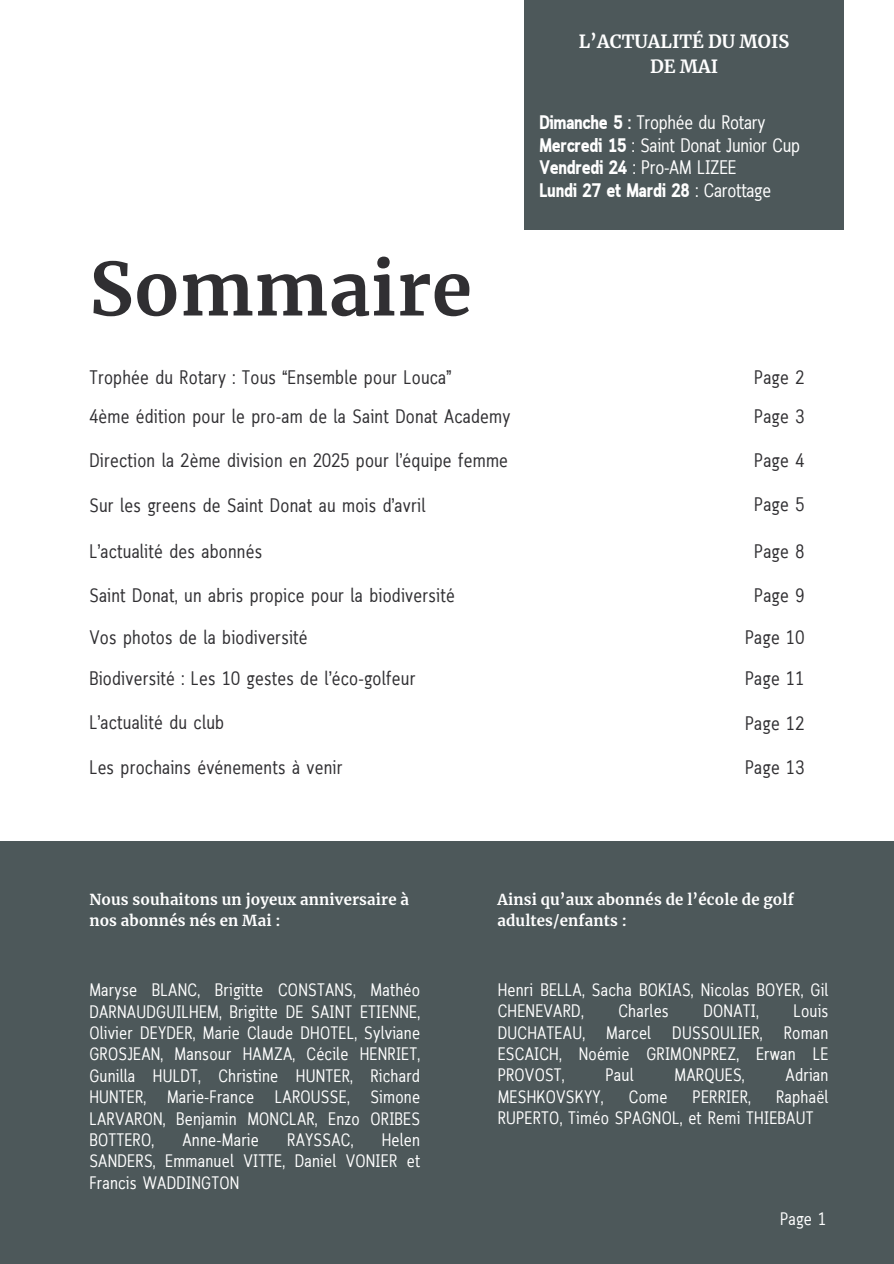
<style>
.page{position:relative;width:894px;height:1264px;background:#fff}
.page>*{position:absolute;margin:0;border:0;box-sizing:border-box;transform-origin:0 0}
.t1{font:700 72.6px "Merriweather";letter-spacing:.01em;color:#302f32}
.t2{font:19.5px "Cloud Cond";letter-spacing:.01em;color:#302f32}
.t3{font:19.5px/22.5px "Cloud Cond";letter-spacing:-.015em;color:#fff}
.t4{font:18px/21.3px "Cloud Cond";letter-spacing:.01em;color:#fff;text-align:justify}
.t5{font:700 18px/24.8px "Merriweather";color:#fff;text-align:center}
.t6{font:700 15px/21.3px "Merriweather";letter-spacing:.01em;color:#fff}
.s1{font-weight:700}
</style>
<div class="page">
<div style="left:0;top:0;width:893px;height:1263px;background:#4d585a"></div>
<div style="left:0;top:0;width:893px;height:840px;background:#fff"></div>
<div style="left:524px;top:0;width:319px;height:230px;background:#4d585a"></div>
<p class="t5" style="left:578px;top:30px;width:212px">L’ACTUALITÉ DU MOIS<br>DE MAI</p>
<p class="t3" style="left:539px;top:113px;width:262px"><span class="s1">Dimanche 5 :</span> Trophée du Rotary<br><span class="s1">Mercredi 15</span> : Saint Donat Junior Cup<br><span class="s1">Vendredi 24</span> : Pro-AM LIZEE<br><span class="s1">Lundi 27 et Mardi 28</span> : Carottage</p>
<h1 class="t1" style="left:89px;top:244px;width:384px">Sommaire</h1>
<p class="t2" style="left:89px;top:369px;width:363px">Trophée du Rotary : Tous “Ensemble pour Louca”</p>
<p class="t2" style="left:754px;top:369px;width:51px">Page 2</p>
<p class="t2" style="left:89px;top:408px;width:422px">4ème édition pour le pro-am de la Saint Donat Academy</p>
<p class="t2" style="left:754px;top:408px;width:51px">Page 3</p>
<p class="t2" style="left:89px;top:452px;width:420px">Direction la 2ème division en 2025 pour l’équipe femme</p>
<p class="t2" style="left:754px;top:452px;width:51px">Page 4</p>
<p class="t2" style="left:754px;top:496px;width:51px">Page 5</p>
<p class="t2" style="left:89px;top:498px;width:337px">Sur les greens de Saint Donat au mois d’avril</p>
<p class="t2" style="left:89px;top:543px;width:174px">L’actualité des abonnés</p>
<p class="t2" style="left:754px;top:543px;width:51px">Page 8</p>
<p class="t2" style="left:89px;top:588px;width:367px">Saint Donat, un abris propice pour la biodiversité</p>
<p class="t2" style="left:754px;top:588px;width:51px">Page 9</p>
<p class="t2" style="left:89px;top:629px;width:220px">Vos photos de la biodiversité</p>
<p class="t2" style="left:745px;top:629px;width:61px">Page 10</p>
<p class="t2" style="left:89px;top:670px;width:327px">Biodiversité : Les 10 gestes de l’éco-golfeur</p>
<p class="t2" style="left:89px;top:715px;width:136px">L’actualité du club</p>
<p class="t2" style="left:89px;top:759px;width:255px">Les prochains événements à venir</p>
<p class="t2" style="left:745px;top:670px;width:61px">Page 11</p>
<p class="t2" style="left:745px;top:716px;width:61px">Page 12</p>
<p class="t2" style="left:745px;top:759px;width:61px">Page 13</p>
<p class="t6" style="left:89px;top:889px;width:321px">Nous souhaitons un joyeux anniversaire à nos abonnés nés en Mai :</p>
<p class="t6" style="left:497px;top:889px;width:298px">Ainsi qu’aux abonnés de l’école de golf adultes/enfants :</p>
<p class="t4" style="left:89px;top:980px;width:332px">Maryse BLANC, Brigitte CONSTANS, Mathéo DARNAUDGUILHEM, Brigitte DE SAINT ETIENNE, Olivier DEYDER, Marie Claude DHOTEL, Sylviane GROSJEAN, Mansour HAMZA, Cécile HENRIET, Gunilla HULDT, Christine HUNTER, Richard HUNTER, Marie-France LAROUSSE, Simone LARVARON, Benjamin MONCLAR, Enzo ORIBES BOTTERO,</p>
<p class="t4" style="left:89px;top:1130px;width:332px;text-indent:292px">Helen SANDERS, Emmanuel VITTE, Daniel VONIER et Francis WADDINGTON</p>
<p class="t4" style="left:182px;top:1130px;width:78px">Anne-Marie</p>
<p class="t4" style="left:287px;top:1130px;width:68px">RAYSSAC,</p>
<p class="t4" style="left:497px;top:980px;width:332px">Henri BELLA, Sacha BOKIAS, Nicolas BOYER, Gil<br>CHENEVARD,</p>
<p class="t4" style="left:618px;top:1001px;width:52px">Charles</p>
<p class="t4" style="left:703px;top:1001px;width:57px">DONATI,</p>
<p class="t4" style="left:497px;top:1001px;width:332px;text-indent:295px">Louis DUCHATEAU, Marcel DUSSOULIER, Roman ESCAICH, Noémie GRIMONPREZ, Erwan LE PROVOST,</p>
<p class="t4" style="left:605px;top:1065px;width:30px">Paul</p>
<p class="t4" style="left:674px;top:1065px;width:72px">MARQUES,</p>
<p class="t4" style="left:785px;top:1065px;width:44px">Adrian</p>
<p class="t4" style="left:497px;top:1087px;width:332px;text-indent:278px">Raphaël<br>RUPERTO, Timéo SPAGNOL, et Remi THIEBAUT</p>
<p class="t4" style="left:497px;top:1087px;width:107px">MESHKOVSKYY,</p>
<p class="t4" style="left:628px;top:1087px;width:40px">Come</p>
<p class="t4" style="left:692px;top:1087px;width:60px">PERRIER,</p>
<p class="t4" style="left:779px;top:1209px;width:48px">Page 1</p>
</div>
